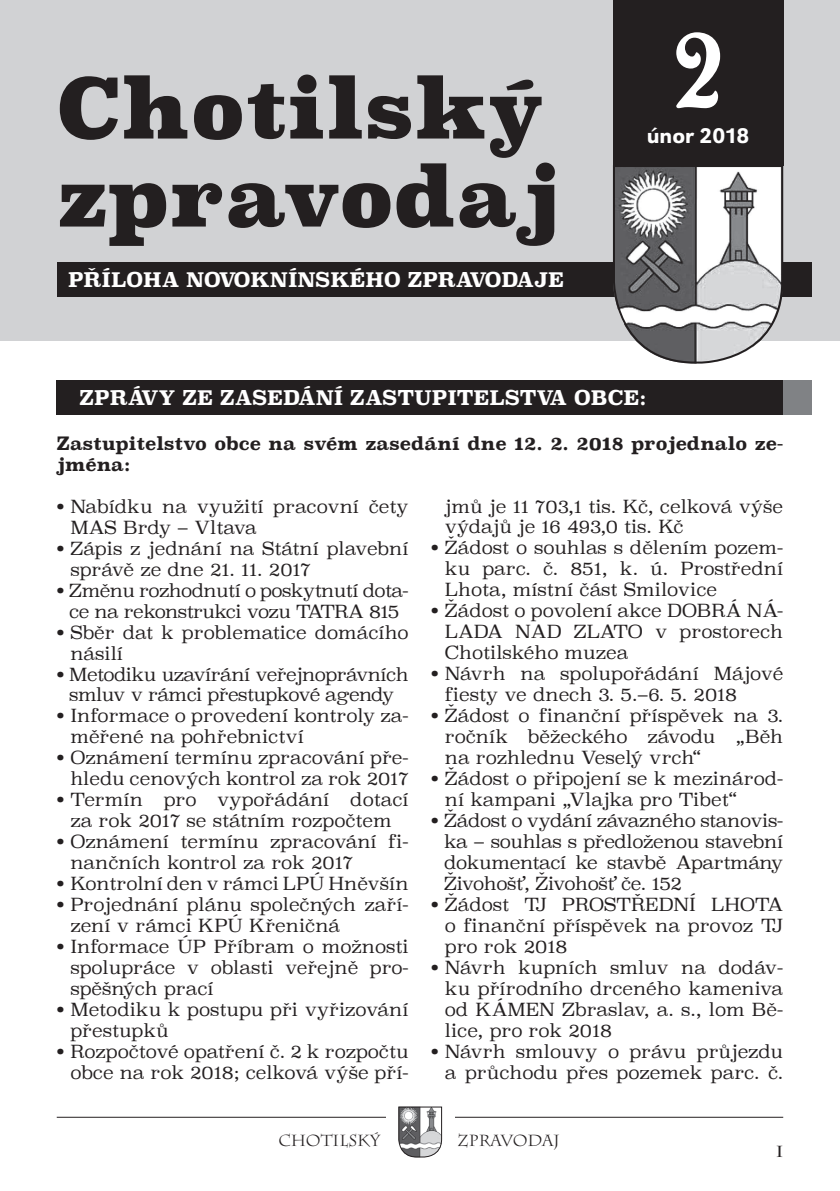
<style>
.page{position:relative;width:840px;height:1191px;background:#fff}
.page>*{position:absolute;margin:0;border:0;box-sizing:border-box;transform-origin:0 0}
.t1{font:120px "Eckmann DCE";color:#fff}
.t2{font:900 82px/88px "Superclarendon";color:#231f20}
.t3{font:500 22px "URW Grotesk TCE";color:#fff}
.t4{font:700 20px "Superclarendon";color:#fff}
.t5{font:300 18px/21px "Superclarendon";color:#231f20}
.t6{font:300 18px/21px "Superclarendon";letter-spacing:-.03em;color:#231f20;text-align:center}
.t7{font:700 18px/21px "Superclarendon";color:#231f20}
.t8{font:16px "Charlemagne CE";color:#231f20}
.t9{font:700 16px "Charlemagne CE";color:#231f20}
</style>
<div class="page">
<div style="left:0;top:0;width:839px;height:340px;background:#d1d2d4"></div>
<div style="left:57px;top:262px;width:754px;height:34px;background:#231f20"></div>
<svg style="left:611px;top:164px;width:172px;height:200px"></svg>
<div style="left:612px;top:0;width:170px;height:165px;background:#231f20"></div>
<div style="left:782px;top:380px;width:29px;height:34px;background:#808285"></div>
<div style="left:57px;top:380px;width:725px;height:34px;background:#231f20"></div>
<hr style="left:57px;top:1116px;width:725px;height:1px;background:#231f20">
<div style="left:386px;top:1098px;width:68px;height:62px;background:#fff"></div>
<svg style="left:398px;top:1106px;width:44px;height:51px"></svg>
<h2 class="t2" style="left:57px;top:70px;width:505px">Chotilský zpravodaj</h2>
<p class="t4" style="left:68px;top:265px;width:497px">PŘÍLOHA NOVOKNÍNSKÉHO ZPRAVODAJE</p>
<h1 class="t1" style="left:672px;top:4px;width:52px">2</h1>
<p class="t3" style="left:646px;top:123px;width:104px">únor 2018</p>
<p class="t4" style="left:79px;top:383px;width:568px">ZPRÁVY ZE ZASEDÁNÍ ZASTUPITELSTVA OBCE:</p>
<p class="t7" style="left:57px;top:433px;width:727px">ZASTUPITELSTVO OBCE NA SVÉM ZASEDÁNÍ DNE 12. 2. 2018 PROJEDNALO ZE-<br>JMÉNA:</p>
<p class="t5" style="left:70px;top:497px;width:339px;text-indent:-14px">• Nabídku na využití pracovní čety<br>MAS Brdy – Vltava</p>
<p class="t5" style="left:70px;top:539px;width:339px;text-indent:-14px">• Zápis z jednání na Státní plavební správě ze dne 21. 11. 2017</p>
<p class="t6" style="left:57px;top:581px;width:353px">• Změnu rozhodnutí o poskytnutí dota&shy;ce na rekonstrukci vozu TATRA 815</p>
<p class="t5" style="left:70px;top:623px;width:339px;text-indent:-14px">• Sběr dat k problematice domácího násilí</p>
<p class="t6" style="left:57px;top:665px;width:353px">• Metodiku uzavírání veřejnoprávních smluv v rámci přestupkové agendy</p>
<p class="t5" style="left:70px;top:707px;width:339px;text-indent:-14px">• Informace o provedení kontroly za&shy;měřené na pohřebnictví</p>
<p class="t5" style="left:57px;top:749px;width:353px;text-align:right">• Oznámení termínu zpracování pře&shy;hledu cenových kontrol za rok 2017</p>
<p class="t5" style="left:57px;top:791px;width:353px;text-align:center">• Termín pro vypořádání dotací za rok 2017 se státním rozpočtem</p>
<p class="t5" style="left:70px;top:833px;width:339px;text-indent:-14px">• Oznámení termínu zpracování fi&shy;nančních kontrol za rok 2017</p>
<p class="t5" style="left:57px;top:874px;width:353px">• Kontrolní den v rámci LPÚ Hněvšín</p>
<p class="t5" style="left:70px;top:895px;width:339px;text-indent:-14px">• Projednání plánu společných zaří&shy;zení v rámci KPÚ Křeničná</p>
<p class="t5" style="left:70px;top:937px;width:339px;text-align:justify;text-indent:-14px">• Informace ÚP Příbram o možnosti spolupráce v oblasti veřejně pro&shy;spěšných prací</p>
<p class="t5" style="left:70px;top:1000px;width:339px;text-indent:-14px">• Metodiku k postupu při vyřizování přestupků</p>
<p class="t5" style="left:57px;top:1042px;width:353px;text-align:right">• Rozpočtové opatření č. 2 k rozpočtu obce na rok 2018; celková výše pří-</p>
<p class="t5" style="left:444px;top:497px;width:339px">jmů je 11 703,1 tis. Kč, celková výše výdajů je 16 493,0 tis. Kč</p>
<p class="t5" style="left:444px;top:539px;width:339px;text-align:justify;text-indent:-14px">• Žádost o souhlas s dělením pozem&shy;ku parc. č. 851, k. ú. Prostřední Lhota, místní část Smilovice</p>
<p class="t5" style="left:444px;top:602px;width:339px;text-align:justify;text-indent:-14px">• Žádost o povolení akce DOBRÁ NÁ-LADA NAD ZLATO v prostorech Chotilského muzea</p>
<p class="t5" style="left:444px;top:665px;width:339px;text-indent:-14px">• Návrh na spolupořádání Májové fiesty ve dnech 3. 5.–6. 5. 2018</p>
<p class="t5" style="left:444px;top:707px;width:339px;text-align:justify;text-indent:-14px">• Žádost o finanční příspěvek na 3. ročník běžeckého závodu „Běh na rozhlednu Veselý vrch“</p>
<p class="t5" style="left:444px;top:769px;width:339px;text-indent:-14px">• Žádost o připojení se k mezinárod&shy;ní kampani „Vlajka pro Tibet“</p>
<p class="t5" style="left:444px;top:811px;width:340px;text-align:justify;text-indent:-13px">• Žádost o vydání závazného stanovis&shy;ka – souhlas s předloženou stavební dokumentací ke stavbě Apartmány Živohošť, Živohošť če. 152</p>
<p class="t5" style="left:444px;top:895px;width:339px;text-align:justify;text-indent:-14px">• Žádost TJ PROSTŘEDNÍ LHOTA o finanční příspěvek na provoz TJ pro rok 2018</p>
<p class="t5" style="left:444px;top:958px;width:339px;text-align:justify;text-indent:-14px">• Návrh kupních smluv na dodáv&shy;ku přírodního drceného kameniva od KÁMEN Zbraslav, a. s., lom Bě&shy;lice, pro rok 2018</p>
<p class="t5" style="left:431px;top:1042px;width:353px;text-align:right">• Návrh smlouvy o právu průjezdu a průchodu přes pozemek parc. č.</p>
<p class="t8" style="left:278px;top:1131px;width:103px">CHOTILSK¯</p>
<p class="t8" style="left:457px;top:1131px;width:104px">ZPRAVODAJ</p>
<p class="t9" style="left:775px;top:1142px;width:9px">I</p>
</div>
